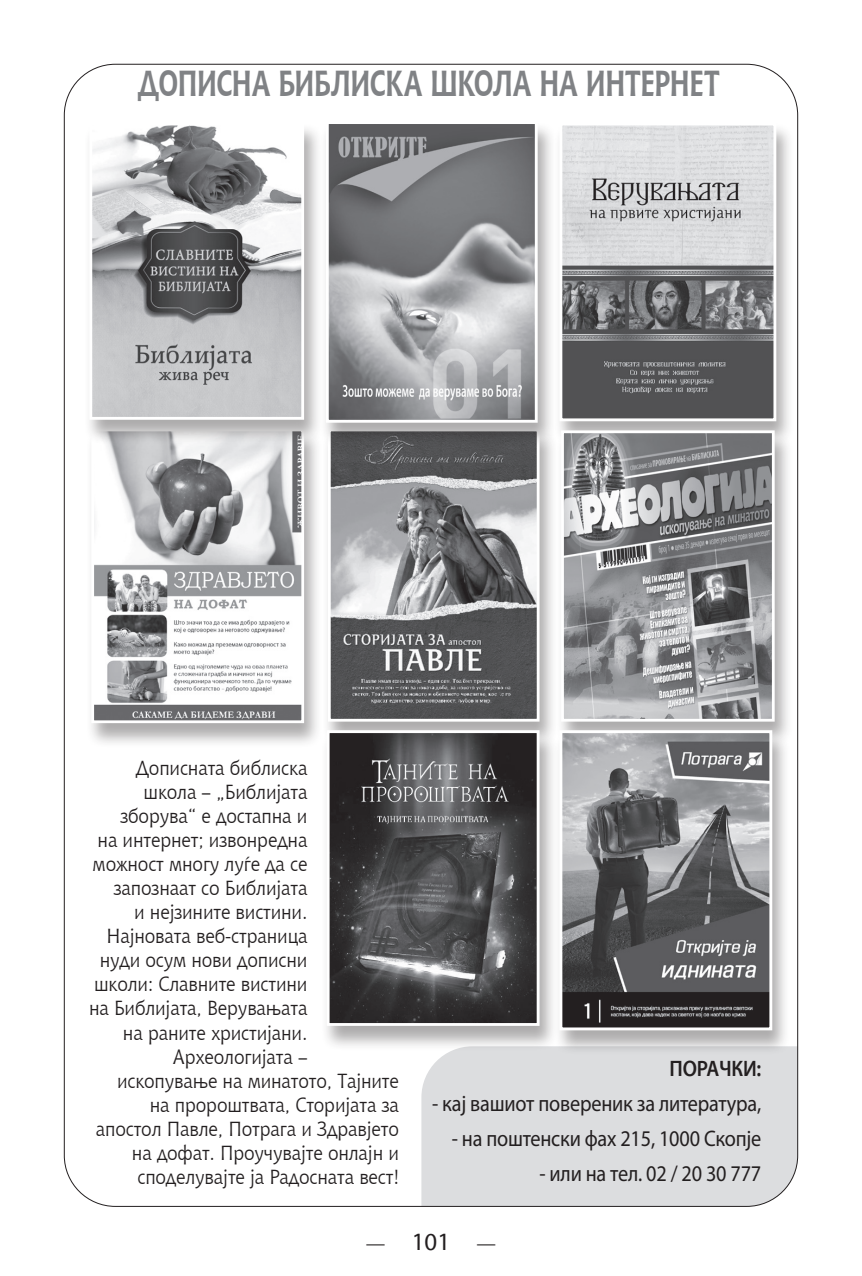
<style>
.page{position:relative;width:862px;height:1276px;background:#fff}
.page>*{position:absolute;margin:0;border:0;box-sizing:border-box;transform-origin:0 0}
.t1{font:700 36px "Chian";letter-spacing:-.03em;color:#808285;scale:.76 1}
.t2{font:24.75px "Myri";color:#231f20}
.t3{font:22.5px "Myriad Pro";letter-spacing:-.01em;color:#231f20;scale:.9 1}
.t4{font:600 22.5px "Myri";letter-spacing:-.01em;color:#231f20;scale:.9 1}
.t5{font:20.25px "Chian";letter-spacing:-.01em;color:#231f20;scale:.94 1}
.s1{font-family:"Myri"}
.s2{font-family:"Mini";font-size:22.5px}
</style>
<div class="page">
<div style="left:421px;top:1046px;width:376px;height:160px;background:#dcdddf"></div>
<div style="left:553px;top:123px;width:241px;height:323px;background:#231f20;opacity:.37"></div>
<img style="left:563px;top:127px;width:208px;height:290px">
<div style="left:559px;top:123px;width:216px;height:298px;border:3px solid #fff"></div>
<div style="left:85px;top:429px;width:238px;height:319px;background:#231f20;opacity:.37"></div>
<img style="left:95px;top:445px;width:205px;height:274px">
<div style="left:91px;top:428px;width:213px;height:295px;border:3px solid #fff"></div>
<div style="left:322px;top:429px;width:235px;height:317px;background:#231f20;opacity:.37"></div>
<img style="left:332px;top:448px;width:203px;height:269px">
<div style="left:328px;top:428px;width:211px;height:293px;border:3px solid #fff"></div>
<div style="left:554px;top:431px;width:239px;height:316px;background:#231f20;opacity:.37"></div>
<img style="left:564px;top:434px;width:206px;height:283px">
<div style="left:560px;top:430px;width:214px;height:291px;border:3px solid #fff"></div>
<div style="left:83px;top:123px;width:239px;height:322px;background:#231f20;opacity:.37"></div>
<img style="left:93px;top:127px;width:207px;height:289px">
<div style="left:89px;top:123px;width:215px;height:297px;border:3px solid #fff"></div>
<div style="left:320px;top:122px;width:236px;height:326px;background:#231f20;opacity:.37"></div>
<img style="left:330px;top:125px;width:203px;height:294px">
<div style="left:326px;top:121px;width:211px;height:302px;border:3px solid #fff"></div>
<div style="left:553px;top:730px;width:237px;height:325px;background:#231f20;opacity:.37"></div>
<img style="left:563px;top:734px;width:204px;height:292px">
<div style="left:559px;top:730px;width:212px;height:300px;border:3px solid #fff"></div>
<div style="left:320px;top:730px;width:238px;height:320px;background:#231f20;opacity:.37"></div>
<img style="left:330px;top:734px;width:205px;height:288px">
<div style="left:326px;top:730px;width:213px;height:296px;border:3px solid #fff"></div>
<h1 class="t1" style="left:138px;top:58px;width:766px">ДОПИСНА БИБЛИСКА ШКОЛА НА ИНТЕРНЕТ</h1>
<p class="t5" style="left:136px;top:754px;width:184px">Дописната библиска</p>
<p class="t5" style="left:143px;top:778px;width:176px">школа <span class="s1">–</span> „Библијата</p>
<p class="t5" style="left:120px;top:802px;width:200px">зборува“ е достапна и</p>
<p class="t5" style="left:97px;top:826px;width:225px">на интернет; извонредна</p>
<p class="t5" style="left:93px;top:850px;width:230px">можност многу луѓе да се</p>
<p class="t5" style="left:114px;top:874px;width:207px">запознаат со Библијата</p>
<p class="t5" style="left:134px;top:898px;width:186px">и нејзините вистини.</p>
<p class="t5" style="left:106px;top:922px;width:215px">Најновата веб-страница</p>
<p class="t5" style="left:100px;top:946px;width:222px">нуди осум нови дописни</p>
<p class="t5" style="left:94px;top:970px;width:228px">школи: Славните вистини</p>
<p class="t5" style="left:89px;top:994px;width:234px">на Библијата, Верувањата</p>
<p class="t5" style="left:123px;top:1018px;width:198px">на раните христијани.</p>
<p class="t5" style="left:173px;top:1042px;width:145px">Археологијата <span class="s1">–</span></p>
<p class="t5" style="left:117px;top:1067px;width:301px">ископување на минатото, Тајните</p>
<p class="t5" style="left:150px;top:1091px;width:266px">на пророштвата, Сторијата за</p>
<p class="t5" style="left:96px;top:1115px;width:324px">апостол Павле, Потрага и Здравјето</p>
<p class="t5" style="left:132px;top:1139px;width:285px">на дофат. Проучувајте онлајн и</p>
<p class="t5" style="left:137px;top:1163px;width:280px">споделувајте ја Радосната вест!</p>
<p class="t4" style="left:669px;top:1055px;width:103px">ПОРАЧКИ:</p>
<p class="t3" style="left:432px;top:1089px;width:367px">- кај вашиот повереник за литература,</p>
<p class="t3" style="left:451px;top:1124px;width:345px">- на поштенски фах 215, 1000 Скопје</p>
<p class="t3" style="left:539px;top:1160px;width:248px">- или на тел. 02 / 20 30 777</p>
<p class="t2" style="left:365px;top:1228px;width:133px"><span class="s2">—</span> 101 <span class="s2">—</span></p>
</div>
